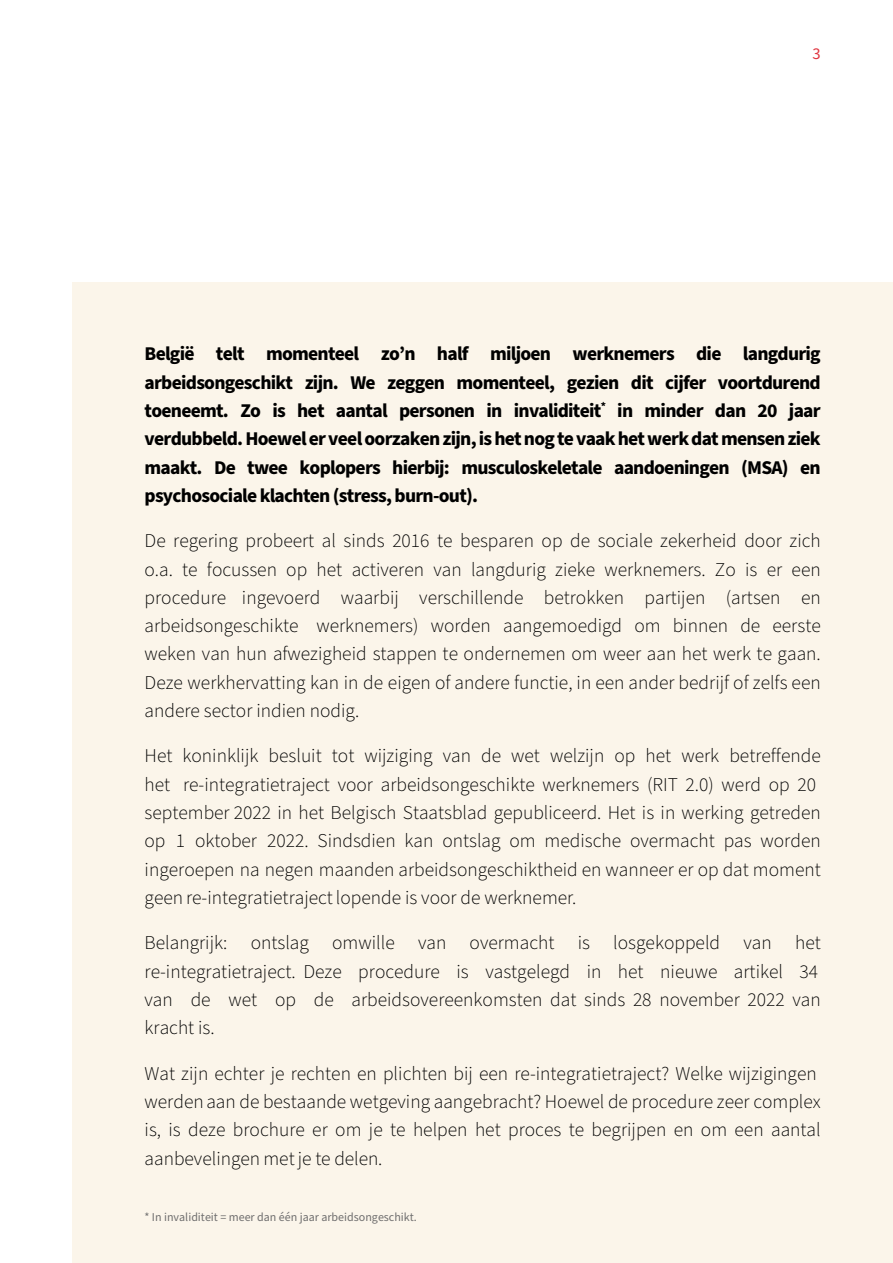
<style>
.page{position:relative;width:893px;height:1263px;background:#fff}
.page>*{position:absolute;margin:0;border:0;box-sizing:border-box;transform-origin:0 0}
.t1{font:300 19.5px/28.3px "Source Sans Pro";color:#000}
.t2{font:700 19.5px/28.3px "Source Sans Pro";letter-spacing:-.04em;color:#000;text-align:justify}
.t3{font:16.5px "Source Sans Pro";color:#e03540}
.t4{font:12px "Source Sans Pro";color:#706f6f}
</style>
<div class="page">
<div style="left:72px;top:282px;width:821px;height:981px;background:#fbf5ea"></div>
<p class="t3" style="left:812px;top:43px;width:10px">3</p>
<p class="t2" style="left:145px;top:340px;width:678px">België telt momenteel zo’n half miljoen werknemers die langdurig arbeidsongeschikt zijn. We zeggen momenteel, gezien dit cijfer voortdurend toeneemt. Zo is het aantal personen in invaliditeit<sup>*</sup> in minder dan 20 jaar verdubbeld. Hoewel er veel oorzaken zijn, is het nog te vaak het werk dat mensenziek maakt. De twee koplopers hierbij: musculoskeletale aandoeningen (MSA) en psychosociale klachten (stress, burn-out).</p>
<p class="t1" style="left:145px;top:527px;width:678px;text-align:justify">De regering probeert al sinds 2016 te besparen op de sociale zekerheid door zich o.a. te focussen op het activeren van langdurig zieke werknemers. Zo is er een procedure ingevoerd waarbij verschillende betrokken partijen (artsen en arbeidsongeschikte werknemers) worden aangemoedigd om binnen de eerste weken van hun afwezigheid stappen te ondernemen om weer aan het werk te gaan.<br>Deze werkhervatting kan in de eigen of andere functie, in een ander bedrijf of zelfs een andere sector indien nodig.</p>
<p class="t1" style="left:145px;top:742px;width:678px">Het koninklijk besluit tot wijziging van de wet welzijn op het werk betreffende het re‑integratietraject voor arbeidsongeschikte werknemers (RIT 2.0) werd op 20 september 2022 in het Belgisch Staatsblad gepubliceerd. Het is in werking getreden op 1 oktober 2022. Sindsdien kan ontslag om medische overmacht pas worden ingeroepen na negen maanden arbeidsongeschiktheid en wanneer er op dat moment geen re‑integratietraject lopende is voor de werknemer.</p>
<p class="t1" style="left:145px;top:929px;width:678px">Belangrijk: ontslag omwille van overmacht is losgekoppeld van het re‑integratietraject. Deze procedure is vastgelegd in het nieuwe artikel 34 van de wet op de arbeidsovereenkomsten dat sinds 28 november 2022 van kracht is.</p>
<p class="t1" style="left:145px;top:1059px;width:678px">Wat zijn echter je rechten en plichten bij een re‑integratietraject? Welke wijzigingen werden aan de bestaande wetgeving aangebracht? Hoewel de procedure zeer complex is, is deze brochure er om je te helpen het proces te begrijpen en om een aantal aanbevelingen met je te delen.</p>
<p class="t4" style="left:145px;top:1209px;width:274px">* In invaliditeit = meer dan één jaar arbeidsongeschikt.</p>
</div>
